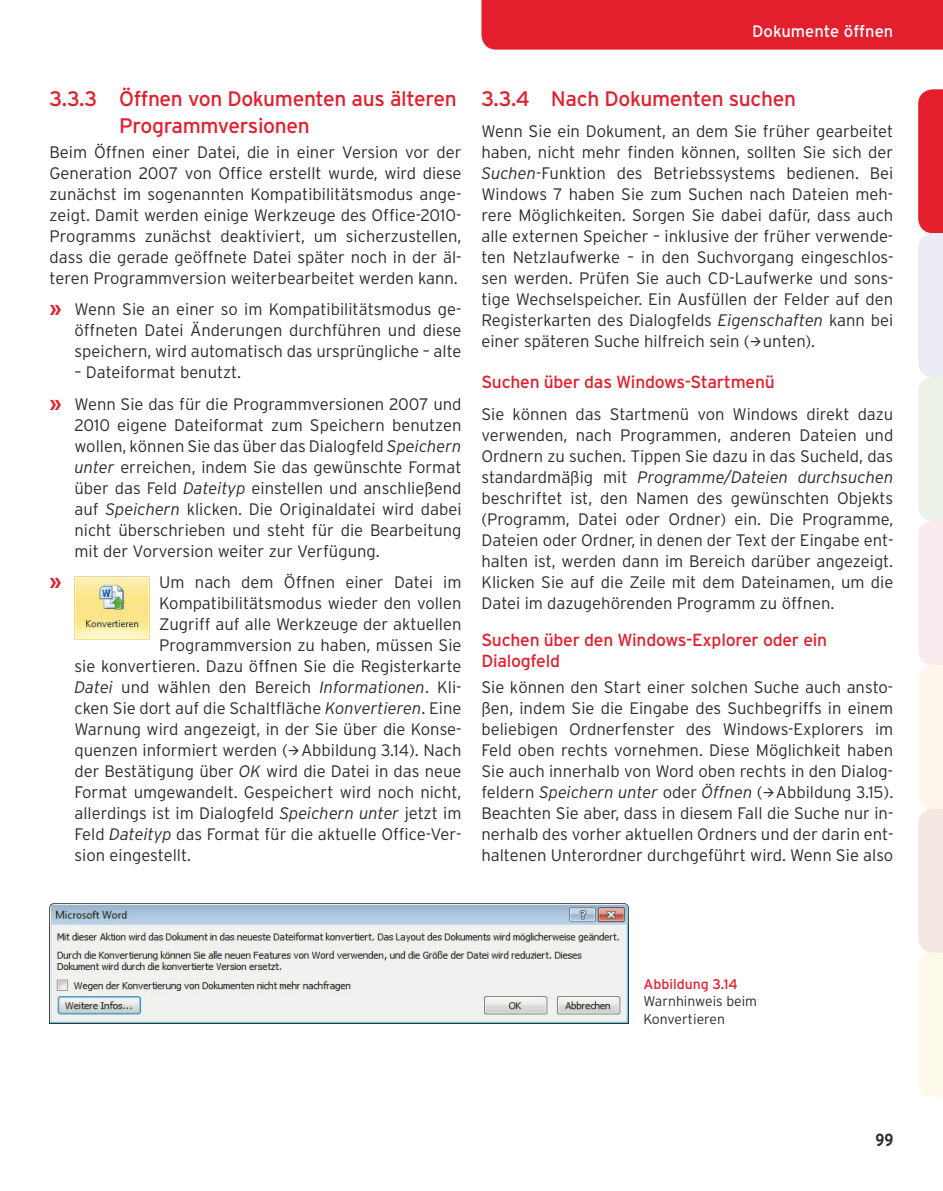
<style>
.page{position:relative;width:943px;height:1191px;background:#fff}
.page>*{position:absolute;margin:0;border:0;box-sizing:border-box;transform-origin:0 0}
.t1{font:21px/26.2px "Interstate";letter-spacing:-.015em;color:#e31e2d}
.t2{font:700 19.25px "Interstate";color:#e31e2d}
.t3{font:17.5px/21px "Interstate";letter-spacing:-.015em;color:#e31e2d}
.t4{font:700 condensed 17.5px "Interstate";color:#2d2c2e}
.t5{font:300 16.62px/21px "Interstate";color:#2d2c2e;text-align:justify}
.t6{font:16.62px "Interstate";color:#fff}
.t7{font:300 14px/17.5px "Interstate";color:#2d2c2e}
.t8{font:14px "Interstate";color:#e31e2d}
.s1{font-weight:700;font-size:19.25px;color:#e31e2d}
.s2{font-style:italic}
</style>
<div class="page">
<div style="left:481px;top:0;width:462px;height:50px;background:#e31e2d"></div>
<svg style="left:918px;top:89px;width:25px;height:1007px;background:#f3d3d1"></svg>
<img style="left:74px;top:577px;width:75px;height:63px">
<img style="left:50px;top:903px;width:578px;height:120px">
<p class="t1" style="left:119px;top:86px;width:339px;text-indent:-69px">3.3.3 Öffnen von Dokumenten aus älteren<br>Programmversionen</p>
<p class="t5" style="left:50px;top:141px;width:413px">Beim Öffnen einer Datei, die in einer Version vor der Generation 2007 von Office erstellt wurde, wird diese zunächst im sogenannten Kompatibilitätsmodus ange&shy;zeigt. Damit werden einige Werkzeuge des Office-2010- Programms zunächst deaktiviert, um sicherzustellen, dass die gerade geöffnete Datei später noch in der äl&shy;teren Programmversion weiterbearbeitet werden kann.</p>
<p class="t5" style="left:74px;top:299px;width:388px;text-indent:-25px"><span class="s1">»</span> Wenn Sie an einer so im Kompatibilitätsmodus ge&shy;öffneten Datei Änderungen durchführen und diese speichern, wird automatisch das ursprüngliche – alte</p>
<p class="t5" style="left:50px;top:356px;width:413px;line-height:31.5px;text-indent:25px">– Dateiformat benutzt.<br><span class="s1">»</span> Wenn Sie das für die Programmversionen 2007 und</p>
<p class="t5" style="left:74px;top:414px;width:388px">2010 eigene Dateiformat zum Speichern benutzen wollen, können Sie das über das Dialogfeld <span class="s2">Speichern unter</span> erreichen, indem Sie das gewünschte Format über das Feld <span class="s2">Dateityp</span> einstellen und anschließend auf <span class="s2">Speichern</span> klicken. Die Originaldatei wird dabei nicht überschrieben und steht für die Bearbeitung mit der Vorversion weiter zur Verfügung.</p>
<p class="t2" style="left:50px;top:570px;width:14px">»</p>
<p class="t5" style="left:159px;top:572px;width:304px">Um nach dem Öffnen einer Datei im</p>
<p class="t5" style="left:159px;top:593px;width:304px">Kompatibilitätsmodus wieder den vollen</p>
<p class="t5" style="left:159px;top:614px;width:304px">Zugriff auf alle Werkzeuge der aktuellen</p>
<p class="t5" style="left:159px;top:634px;width:304px">Programmversion zu haben, müssen Sie</p>
<p class="t5" style="left:74px;top:655px;width:388px">sie konvertieren. Dazu öffnen Sie die Registerkarte</p>
<p class="t5" style="left:74px;top:676px;width:388px"><span class="s2">Datei</span> und wählen den Bereich <span class="s2">Informationen</span>. Kli-</p>
<p class="t5" style="left:74px;top:697px;width:388px">cken Sie dort auf die Schaltfläche <span class="s2">Konvertieren</span>. Eine</p>
<p class="t5" style="left:74px;top:718px;width:388px">Warnung wird angezeigt, in der Sie über die Konse-</p>
<p class="t5" style="left:74px;top:739px;width:388px">quenzen informiert werden (→Abbildung 3.14). Nach</p>
<p class="t5" style="left:74px;top:761px;width:388px">der Bestätigung über <span class="s2">OK</span> wird die Datei in das neue</p>
<p class="t5" style="left:74px;top:782px;width:388px">Format umgewandelt. Gespeichert wird noch nicht,</p>
<p class="t5" style="left:74px;top:802px;width:388px">allerdings ist im Dialogfeld <span class="s2">Speichern unter</span> jetzt im</p>
<p class="t5" style="left:74px;top:823px;width:388px">Feld <span class="s2">Dateityp</span> das Format für die aktuelle Office-Ver-</p>
<p class="t5" style="left:74px;top:844px;width:118px">sion eingestellt.</p>
<p class="t6" style="left:752px;top:22px;width:143px">Dokumente öffnen</p>
<p class="t1" style="left:481px;top:86px;width:316px">3.3.4 Nach Dokumenten suchen</p>
<p class="t5" style="left:481px;top:120px;width:413px">Wenn Sie ein Dokument, an dem Sie früher gearbeitet haben, nicht mehr finden können, sollten Sie sich der <span class="s2">Suchen</span>-Funktion des Betriebssystems bedienen. Bei Windows 7 haben Sie zum Suchen nach Dateien meh&shy;rere Möglichkeiten. Sorgen Sie dabei dafür, dass auch alle externen Speicher – inklusive der früher verwende&shy;ten Netzlaufwerke – in den Suchvorgang eingeschlos&shy;sen werden. Prüfen Sie auch CD-Laufwerke und sons&shy;tige Wechselspeicher. Ein Ausfüllen der Felder auf den Registerkarten des Dialogfelds <span class="s2">Eigenschaften</span> kann bei einer späteren Suche hilfreich sein (→unten).</p>
<p class="t3" style="left:481px;top:371px;width:295px">Suchen über das Windows-Startmenü</p>
<p class="t5" style="left:481px;top:404px;width:413px">Sie können das Startmenü von Windows direkt dazu verwenden, nach Programmen, anderen Dateien und Ordnern zu suchen. Tippen Sie dazu in das Sucheld, das standardmäßig mit <span class="s2">Programme/Dateien durchsuchen </span>beschriftet ist, den Namen des gewünschten Objekts (Programm, Datei oder Ordner) ein. Die Programme, Dateien oder Ordner, in denen der Text der Eingabe ent&shy;halten ist, werden dann im Bereich darüber angezeigt.<br>Klicken Sie auf die Zeile mit dem Dateinamen, um die Datei im dazugehörenden Programm zu öffnen.</p>
<p class="t3" style="left:481px;top:629px;width:347px">Suchen über den Windows-Explorer oder ein<br>Dialogfeld</p>
<p class="t5" style="left:481px;top:677px;width:413px">Sie können den Start einer solchen Suche auch ansto&shy;ßen, indem Sie die Eingabe des Suchbegriffs in einem beliebigen Ordnerfenster des Windows-Explorers im Feld oben rechts vornehmen. Diese Möglichkeit haben Sie auch innerhalb von Word oben rechts in den Dialog&shy;feldern <span class="s2">Speichern unter</span> oder <span class="s2">Öffnen</span> (→Abbildung 3.15).<br>Beachten Sie aber, dass in diesem Fall die Suche nur in&shy;nerhalb des vorher aktuellen Ordners und der darin ent&shy;haltenen Unterordner durchgeführt wird. Wenn Sie also</p>
<p class="t8" style="left:643px;top:975px;width:96px">Abbildung 3.14</p>
<p class="t7" style="left:643px;top:992px;width:115px">Warnhinweis beim<br>Konvertieren</p>
<p class="t4" style="left:875px;top:1129px;width:19px">99</p>
</div>
